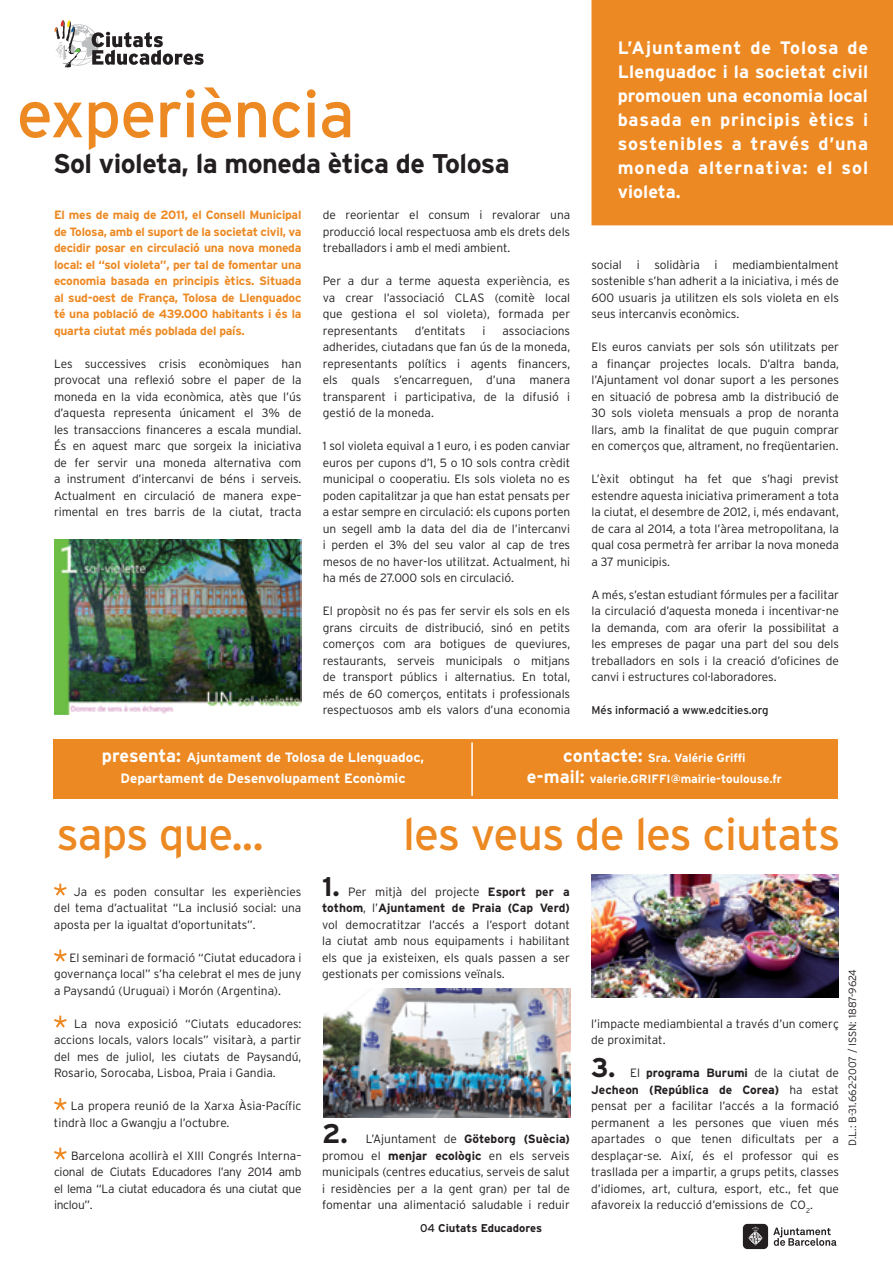
<style>
.page{position:relative;width:893px;height:1263px;background:#fff}
.page>*{position:absolute;margin:0;border:0;box-sizing:border-box;transform-origin:0 0}
.t1{font:66px "Interstate";letter-spacing:-.02em;color:#ed8922}
.t2{font:45px "Interstate";letter-spacing:-.02em;color:#ed8922}
.t3{font:700 27px "Interstate";letter-spacing:-.02em;color:#231f20}
.t4{font:700 18px/24px "Interstate";letter-spacing:.055em;color:#fff;text-align:justify}
.t5{font:700 13.5px/21px "Interstate";color:#fff;text-align:center}
.t6{font:300 12px/16.5px "Interstate";letter-spacing:-.005em;color:#231f20;text-align:justify}
.t7{font:700 12px/16.5px "Interstate";letter-spacing:-.02em;color:#ed8922;text-align:justify}
.t8{font:700 12px/21px "Interstate";color:#fff;text-align:center}
.t9{font:11.25px "Interstate";letter-spacing:-.005em;color:#231f20}
.t10{font:700 11.25px "Interstate";color:#231f20}
.t11{font:300 10.5px "Interstate";letter-spacing:-.01em;color:#231f20}
.s1{font-size:18px}
.s2{font-weight:700}
.s3{font-weight:400}
</style>
<div class="page">
<div style="left:591px;top:0;width:302px;height:225px;background:#ed8922"></div>
<svg style="left:54px;top:883px;width:13px;height:13px"></svg>
<svg style="left:54px;top:949px;width:13px;height:13px"></svg>
<svg style="left:54px;top:1015px;width:13px;height:13px"></svg>
<svg style="left:54px;top:1098px;width:13px;height:12px"></svg>
<svg style="left:54px;top:1147px;width:13px;height:13px"></svg>
<img style="left:323px;top:988px;width:248px;height:130px">
<img style="left:591px;top:874px;width:248px;height:124px">
<svg style="left:54px;top:20px;width:150px;height:48px"></svg>
<div style="left:53px;top:739px;width:784px;height:60px;background:#ed8922"></div>
<img style="left:54px;top:539px;width:247px;height:175px">
<hr style="left:471px;top:742px;width:2px;height:54px;background:#fff">
<svg style="left:773px;top:1227px;width:63px;height:19px"></svg>
<div style="left:743px;top:1224px;width:25px;height:25px;background:#231f20;border-radius:4px"></div>
<svg style="left:748px;top:1226px;width:15px;height:20px"></svg>
<h1 class="t1" style="left:17px;top:77px;width:340px">experiència</h1>
<h3 class="t3" style="left:53px;top:149px;width:458px">Sol violeta, la moneda ètica de Tolosa</h3>
<p class="t7" style="left:54px;top:206px;width:249px">El mes de maig de 2011, el Consell Municipal de Tolosa, amb el suport de la societat civil, va decidir posar en circulació una nova moneda local: el “sol violeta”, per tal de fomentar una economia basada en principis ètics. Situada al sud-oest de França, Tolosa de Llenguadoc té una població de 439.000 habitants i és la quarta ciutat més poblada del país.</p>
<p class="t6" style="left:54px;top:355px;width:249px">Les successives crisis econòmiques han provocat una reflexió sobre el paper de la moneda en la vida econòmica, atès que l’ús d’aquesta representa únicament el 3% de les transaccions financeres a escala mundial.<br>És en aquest marc que sorgeix la iniciativa de fer servir una moneda alternativa com a instrument d’intercanvi de béns i serveis.<br>Actualment en circulació de manera expe– rimental en tres barris de la ciutat, tracta</p>
<p class="t6" style="left:323px;top:206px;width:249px">de reorientar el consum i revalorar una producció local respectuosa amb els drets dels treballadors i amb el medi ambient.</p>
<p class="t6" style="left:323px;top:272px;width:249px">Per a dur a terme aquesta experiència, es va crear l’associació CLAS (comitè local que gestiona el sol violeta), formada per representants</p>
<p class="t6" style="left:415px;top:322px;width:52px">d’entitats</p>
<p class="t6" style="left:482px;top:322px;width:5px">i</p>
<p class="t6" style="left:323px;top:322px;width:249px;text-indent:180px">associacions adherides, ciutadans que fan ús de la moneda, representants polítics i agents financers, els quals s’encarreguen, d’una manera transparent i participativa, de la difusió i gestió de la moneda.</p>
<p class="t6" style="left:323px;top:437px;width:249px">1 sol violeta equival a 1 euro, i es poden canviar euros per cupons d’1, 5 o 10 sols contra crèdit municipal o cooperatiu. Els sols violeta no es poden capitalitzar ja que han estat pensats per a estar sempre en circulació: els cupons porten un segell amb la data del dia de l’intercanvi i perden el 3% del seu valor al cap de tres mesos de no haver-los utilitzat. Actualment, hi ha més de 27.000 sols en circulació.</p>
<p class="t6" style="left:323px;top:602px;width:249px">El propòsit no és pas fer servir els sols en els grans circuits de distribució, sinó en petits comerços com ara botigues de queviures, restaurants, serveis municipals o mitjans de transport públics i alternatius. En total, més de 60 comerços, entitats i professionals respectuosos amb els valors d’una economia</p>
<h3 class="t4" style="left:618px;top:36px;width:252px">L’Ajuntament de Tolosa de Llenguadoc i la societat civil promouen una economia local basada en principis ètics i sostenibles a través d’una moneda alternativa: el sol violeta.</h3>
<p class="t6" style="left:591px;top:256px;width:249px">social i solidària i mediambientalment sostenible s’han adherit a la iniciativa, i més de 600 usuaris ja utilitzen els sols violeta en els seus intercanvis econòmics.</p>
<p class="t6" style="left:591px;top:338px;width:249px">Els euros canviats per sols són utilitzats per a finançar projectes locals. D’altra banda, l’Ajuntament vol donar suport a les persones en situació de pobresa amb la distribució de 30 sols violeta mensuals a prop de noranta llars, amb la finalitat de que puguin comprar en comerços que, altrament, no freqüentarien.</p>
<p class="t6" style="left:591px;top:470px;width:249px">L’èxit obtingut ha fet que s’hagi previst estendre aquesta iniciativa primerament a tota la ciutat, el desembre de 2012, i, més endavant, de cara al 2014, a tota l’àrea metropolitana, la qual cosa permetrà fer arribar la nova moneda a 37 municipis.</p>
<p class="t6" style="left:591px;top:586px;width:249px">A més, s’estan estudiant fórmules per a facilitar la circulació d’aquesta moneda i incentivar-ne la demanda, com ara oferir la possibilitat a les empreses de pagar una part del sou dels treballadors en sols i la creació d’oficines de canvi i estructures col·laboradores.</p>
<p class="t9" style="left:591px;top:704px;width:178px">Més informació a www.edcities.org</p>
<p class="t5" style="left:102px;top:746px;width:324px"><span class="s1">presenta:</span> Ajuntament de Tolosa de Llenguadoc,<br>Departament de Desenvolupament Econòmic</p>
<p class="t8" style="left:527px;top:747px;width:257px"><span class="s1">contacte:</span> Sra. Valérie Griffi<br><span class="s1">e-mail:</span> valerie.GRIFFI@mairie-toulouse.fr</p>
<h2 class="t2" style="left:57px;top:809px;width:209px">saps que...</h2>
<h2 class="t2" style="left:403px;top:809px;width:439px">les veus de les ciutats</h2>
<p class="t6" style="left:54px;top:883px;width:249px;text-indent:20px">Ja es poden consultar les experiències del tema d’actualitat “La inclusió social: una aposta per la igualtat d’oportunitats”.</p>
<p class="t6" style="left:54px;top:949px;width:249px;text-indent:15px">El seminari de formació “Ciutat educadora i governança local” s’ha celebrat el mes de juny a Paysandú (Uruguai) i Morón (Argentina).</p>
<p class="t6" style="left:54px;top:1015px;width:249px;text-indent:20px">La nova exposició “Ciutats educadores: accions locals, valors locals” visitarà, a partir del mes de juliol, les ciutats de Paysandú, Rosario, Sorocaba, Lisboa, Praia i Gandia.</p>
<p class="t6" style="left:54px;top:1097px;width:249px;text-indent:17px">La propera reunió de la Xarxa Àsia-Pacífic tindrà lloc a Gwangju a l’octubre.</p>
<p class="t6" style="left:54px;top:1147px;width:249px;text-indent:17px">Barcelona acollirà el XIII Congrés Interna– cional de Ciutats Educadores l’any 2014 amb el lema “La ciutat educadora és una ciutat que inclou”.</p>
<h3 class="t3" style="left:322px;top:871px;width:19px">1.</h3>
<p class="t6" style="left:322px;top:883px;width:249px;text-indent:26px">Per mitjà del projecte <span class="s2">Esport per a tothom</span>, l’<span class="s2">Ajuntament de Praia (Cap Verd) </span>vol democratitzar l’accés a l’esport dotant la ciutat amb nous equipaments i habilitant els que ja existeixen, els quals passen a ser gestionats per comissions veïnals.</p>
<h3 class="t3" style="left:322px;top:1118px;width:27px">2.</h3>
<p class="t6" style="left:322px;top:1130px;width:249px;text-indent:44px">L’Ajuntament de <span class="s2">Göteborg (Suècia) </span>promou el <span class="s2">menjar ecològic</span> en els serveis municipals (centres educatius, serveis de salut i residències per a la gent gran) per tal de fomentar una alimentació saludable i reduir</p>
<p class="t10" style="left:420px;top:1222px;width:123px"><span class="s3">04</span> Ciutats Educadores</p>
<p class="t6" style="left:591px;top:1015px;width:249px">l’impacte mediambiental a través d’un comerç de proximitat.</p>
<h3 class="t3" style="left:591px;top:1052px;width:26px">3.</h3>
<p class="t6" style="left:591px;top:1064px;width:249px;text-indent:39px">El <span class="s2">programa Burumi</span> de la ciutat de <span class="s2">Jecheon (República de Corea)</span> ha estat pensat per a facilitar l’accés a la formació permanent a les persones que viuen més apartades o que tenen dificultats per a desplaçar-se. Així, és el professor qui es trasllada per a impartir, a grups petits, classes d’idiomes, art, cultura, esport, etc., fet que afavoreix la reducció d’emissions de CO<sub>2</sub>.</p>
<p class="t11" style="left:846px;top:1146px;width:178px;rotate:-90deg">D.L.: B-31.662-2007 / ISSN: 1887-9624</p>
</div>
